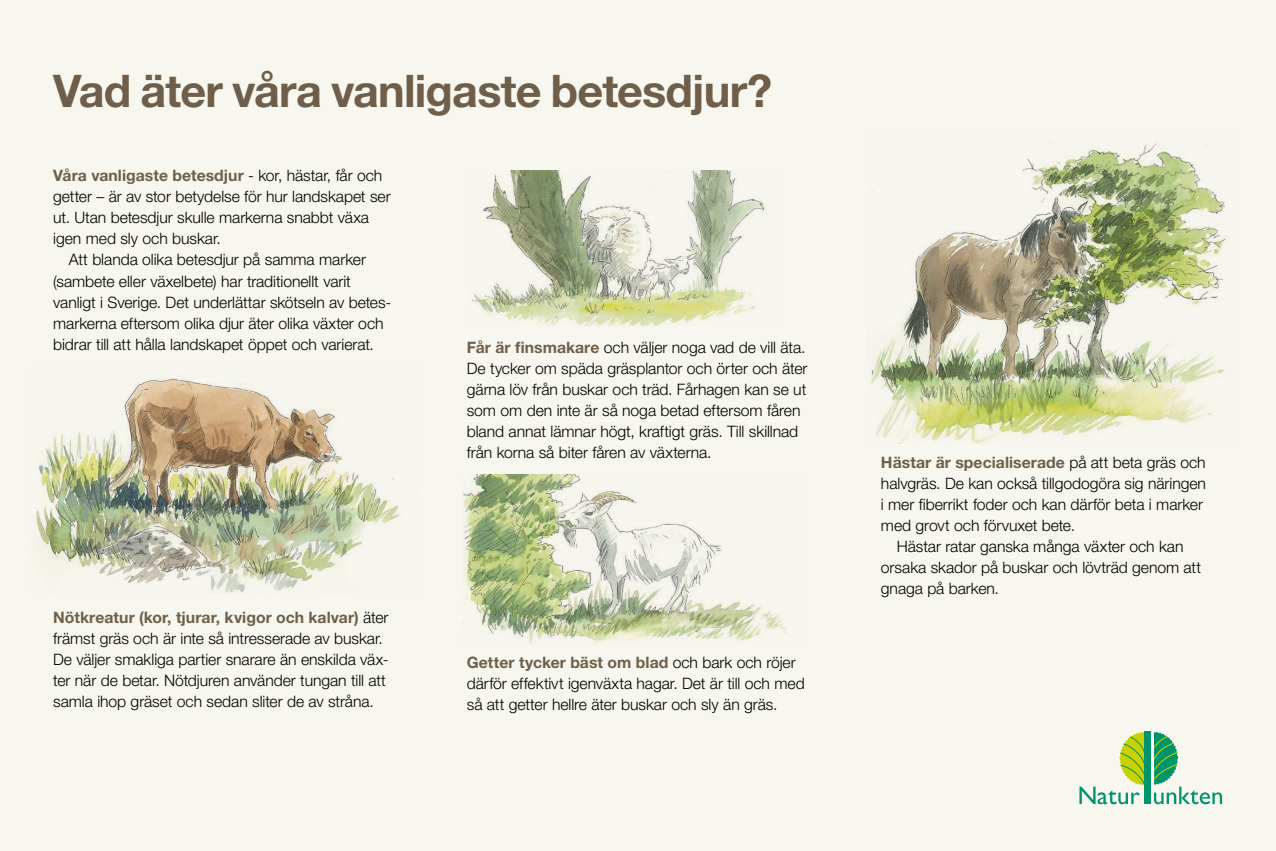
<style>
.page{position:relative;width:1276px;height:851px;background:#fff}
.page>*{position:absolute;margin:0;border:0;box-sizing:border-box;transform-origin:0 0}
.t1{font:700 45px "Helvetica Neue LT Pro";letter-spacing:-.02em;color:#6f5f4a}
.t2{font:300 15.75px/21px "Helvetica Neue LT Pro";letter-spacing:-.005em;color:#000}
.t3{font:700 15.75px "Helvetica Neue LT Pro";letter-spacing:.005em;color:#6f5f4a}
.s1{font-weight:300;color:#000}
.s2{font-weight:700;color:#6f5f4a}
</style>
<div class="page">
<div style="left:0;top:0;width:1276px;height:850px;background:#f7f6ef"></div>
<svg style="left:1152px;top:731px;width:70px;height:73px"></svg>
<hr style="left:1151px;top:728px;width:2px;height:59px;background:#fff">
<svg style="left:1079px;top:731px;width:65px;height:73px"></svg>
<div style="left:1144px;top:731px;width:7px;height:73px;background:#00946c"></div>
<img style="left:870px;top:143px;width:357px;height:301px">
<img style="left:471px;top:170px;width:294px;height:157px">
<img style="left:463px;top:475px;width:324px;height:170px">
<img style="left:33px;top:375px;width:370px;height:218px">
<h1 class="t1" style="left:53px;top:63px;width:720px">Vad äter våra vanligaste betesdjur?</h1>
<p class="t3" style="left:53px;top:166px;width:331px">Våra vanligaste betesdjur <span class="s1">- kor, hästar, får och</span></p>
<p class="t2" style="left:53px;top:186px;width:339px">getter – är av stor betydelse för hur landskapet ser</p>
<p class="t2" style="left:53px;top:207px;width:317px">ut. Utan betesdjur skulle markerna snabbt växa</p>
<p class="t2" style="left:53px;top:228px;width:169px">igen med sly och buskar.</p>
<p class="t2" style="left:69px;top:249px;width:298px">Att blanda olika betesdjur på samma marker</p>
<p class="t2" style="left:53px;top:270px;width:299px">(sambete eller växelbete) har traditionellt varit</p>
<p class="t2" style="left:53px;top:291px;width:340px">vanligt i Sverige. Det underlättar skötseln av betes-</p>
<p class="t2" style="left:53px;top:312px;width:332px">markerna eftersom olika djur äter olika växter och</p>
<p class="t2" style="left:53px;top:333px;width:322px">bidrar till att hålla landskapet öppet och varierat.</p>
<p class="t2" style="left:53px;top:606px;width:337px"><span class="s2">Nötkreatur (kor, tjurar, kvigor och kalvar)</span> äter främst gräs och är inte så intresserade av buskar.<br>De väljer smakliga partier snarare än enskilda väx&shy;ter när de betar. Nötdjuren använder tungan till att samla ihop gräset och sedan sliter de av stråna.</p>
<p class="t2" style="left:467px;top:336px;width:342px"><span class="s2">Får är finsmakare</span> och väljer noga vad de vill äta.<br>De tycker om späda gräsplantor och örter och äter gärna löv från buskar och träd. Fårhagen kan se ut som om den inte är så noga betad eftersom fåren bland annat lämnar högt, kraftigt gräs. Till skillnad från korna så biter fåren av växterna.</p>
<p class="t2" style="left:467px;top:651px;width:339px"><span class="s2">Getter tycker bäst om blad</span> och bark och röjer därför effektivt igenväxta hagar. Det är till och med så att getter hellre äter buskar och sly än gräs.</p>
<p class="t2" style="left:881px;top:451px;width:327px"><span class="s2">Hästar är specialiserade</span> på att beta gräs och halvgräs. De kan också tillgodogöra sig näringen i mer fiberrikt foder och kan därför beta i marker med grovt och förvuxet bete.</p>
<p class="t2" style="left:881px;top:535px;width:322px;text-indent:16px">Hästar ratar ganska många växter och kan orsaka skador på buskar och lövträd genom att gnaga på barken.</p>
</div>
